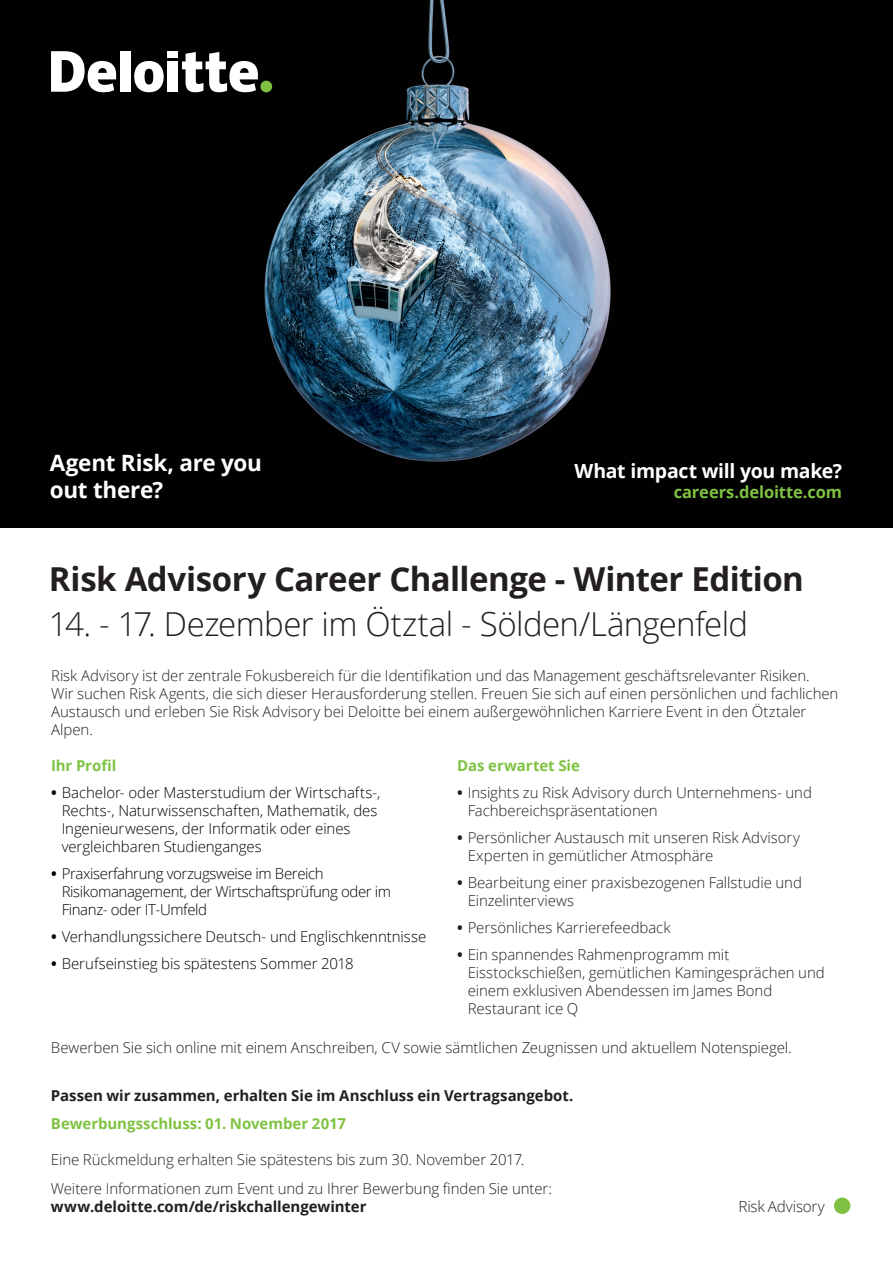
<style>
.page{position:relative;width:893px;height:1263px;background:#fff}
.page>*{position:absolute;margin:0;border:0;box-sizing:border-box;transform-origin:0 0}
.t1{font:700 33px "Open Sans";letter-spacing:-.015em;color:#231f20}
.t2{font:300 33px "Open Sans";letter-spacing:-.02em;color:#231f20}
.t3{font:700 22.5px/27px "Open Sans";letter-spacing:-.015em;color:#fff}
.t4{font:700 19.5px "Open Sans";letter-spacing:-.015em;color:#fff}
.t5{font:700 16.5px "Open Sans";letter-spacing:-.01em;color:#7fc241}
.t6{font:300 15.3px "Open Sans";letter-spacing:-.015em;color:#231f20}
.t7{font:300 15px/18px "Open Sans";letter-spacing:-.005em;color:#231f20}
.t8{font:300 15px/18px "Open Sans";letter-spacing:-.005em;color:#000}
.t9{font:300 15px/18px "Open Sans";letter-spacing:-.025em;color:#000}
.t10{font:700 15px "Open Sans";letter-spacing:-.005em;color:#231f20}
.t11{font:700 15px "Open Sans";color:#7fc241}
.s1{font-weight:700}
</style>
<div class="page">
<img style="left:0;top:0;width:893px;height:528px">
<div style="left:260px;top:81px;width:12px;height:11px;background:#7fc241;border-radius:50%"></div>
<div style="left:120px;top:51px;width:10px;height:41px;background:#fff"></div>
<svg style="left:134px;top:61px;width:30px;height:31px"></svg>
<div style="left:168px;top:61px;width:10px;height:31px;background:#fff"></div>
<div style="left:168px;top:51px;width:10px;height:7px;background:#fff"></div>
<svg style="left:182px;top:52px;width:76px;height:40px"></svg>
<svg style="left:51px;top:51px;width:65px;height:41px"></svg>
<div style="left:834px;top:1197px;width:16px;height:17px;background:#7fc241;border-radius:50%"></div>
<h2 class="t3" style="left:50px;top:448px;width:213px">Agent Risk, are you out there?</h2>
<h3 class="t4" style="left:574px;top:457px;width:269px">What impact will you make?</h3>
<p class="t5" style="left:674px;top:480px;width:170px">careers.deloitte.com</p>
<h1 class="t1" style="left:49px;top:555px;width:757px">Risk Advisory Career Challenge - Winter Edition</h1>
<h1 class="t2" style="left:49px;top:601px;width:701px">14. - 17. Dezember im Ötztal - Sölden/Längenfeld</h1>
<p class="t7" style="left:51px;top:666px;width:789px">Risk Advisory ist der zentrale Fokusbereich für die Identifikation und das Management geschäftsrelevanter Risiken.<br>Wir suchen Risk Agents, die sich dieser Herausforderung stellen. Freuen Sie sich auf einen persönlichen und fachlichen Austausch und erleben Sie Risk Advisory bei Deloitte bei einem außergewöhnlichen Karriere Event in den Ötztaler Alpen.</p>
<p class="t11" style="left:51px;top:755px;width:67px">Ihr Profil</p>
<p class="t8" style="left:62px;top:783px;width:320px;text-indent:-11px"><span class="s1">•</span> Bachelor- oder Masterstudium der Wirtschafts-, Rechts-, Naturwissenschaften, Mathematik, des Ingenieurwesens, der Informatik oder eines vergleichbaren Studienganges</p>
<p class="t9" style="left:62px;top:864px;width:331px;text-indent:-11px"><span class="s1">•</span> Praxiserfahrung vorzugsweise im Bereich<br>Risikomanagement, der Wirtschaftsprüfung oder im<br>Finanz- oder IT-Umfeld</p>
<p class="t8" style="left:51px;top:927px;width:377px"><span class="s1">•</span> Verhandlungssichere Deutsch- und Englischkenntnisse</p>
<p class="t8" style="left:51px;top:954px;width:304px"><span class="s1">•</span> Berufseinstieg bis spätestens Sommer 2018</p>
<p class="t11" style="left:457px;top:755px;width:124px">Das erwartet Sie</p>
<p class="t7" style="left:468px;top:783px;width:346px;text-indent:-11px"><span class="s1">•</span> Insights zu Risk Advisory durch Unternehmens- und<br>Fachbereichspräsentationen</p>
<p class="t7" style="left:468px;top:828px;width:334px;text-indent:-11px"><span class="s1">•</span> Persönlicher Austausch mit unseren Risk Advisory<br>Experten in gemütlicher Atmosphäre</p>
<p class="t7" style="left:468px;top:873px;width:336px;text-indent:-11px"><span class="s1">•</span> Bearbeitung einer praxisbezogenen Fallstudie und<br>Einzelinterviews</p>
<p class="t7" style="left:457px;top:918px;width:215px"><span class="s1">•</span> Persönliches Karrierefeedback</p>
<p class="t7" style="left:468px;top:945px;width:358px;text-indent:-11px"><span class="s1">•</span> Ein spannendes Rahmenprogramm mit Eisstockschießen, gemütlichen Kamingesprächen und einem exklusiven Abendessen im James Bond Restaurant ice Q</p>
<p class="t7" style="left:51px;top:1038px;width:742px">Bewerben Sie sich online mit einem Anschreiben, CV sowie sämtlichen Zeugnissen und aktuellem Notenspiegel.</p>
<p class="t10" style="left:51px;top:1085px;width:524px">Passen wir zusammen, erhalten Sie im Anschluss ein Vertragsangebot.</p>
<p class="t11" style="left:51px;top:1113px;width:296px">Bewerbungsschluss: 01. November 2017</p>
<p class="t7" style="left:51px;top:1145px;width:503px;line-height:28.5px">Eine Rückmeldung erhalten Sie spätestens bis zum 30. November 2017.<br>Weitere Informationen zum Event und zu Ihrer Bewerbung finden Sie unter:</p>
<p class="t10" style="left:51px;top:1196px;width:317px">www.deloitte.com/de/riskchallengewinter</p>
<p class="t6" style="left:739px;top:1196px;width:88px">Risk Advisory</p>
</div>
